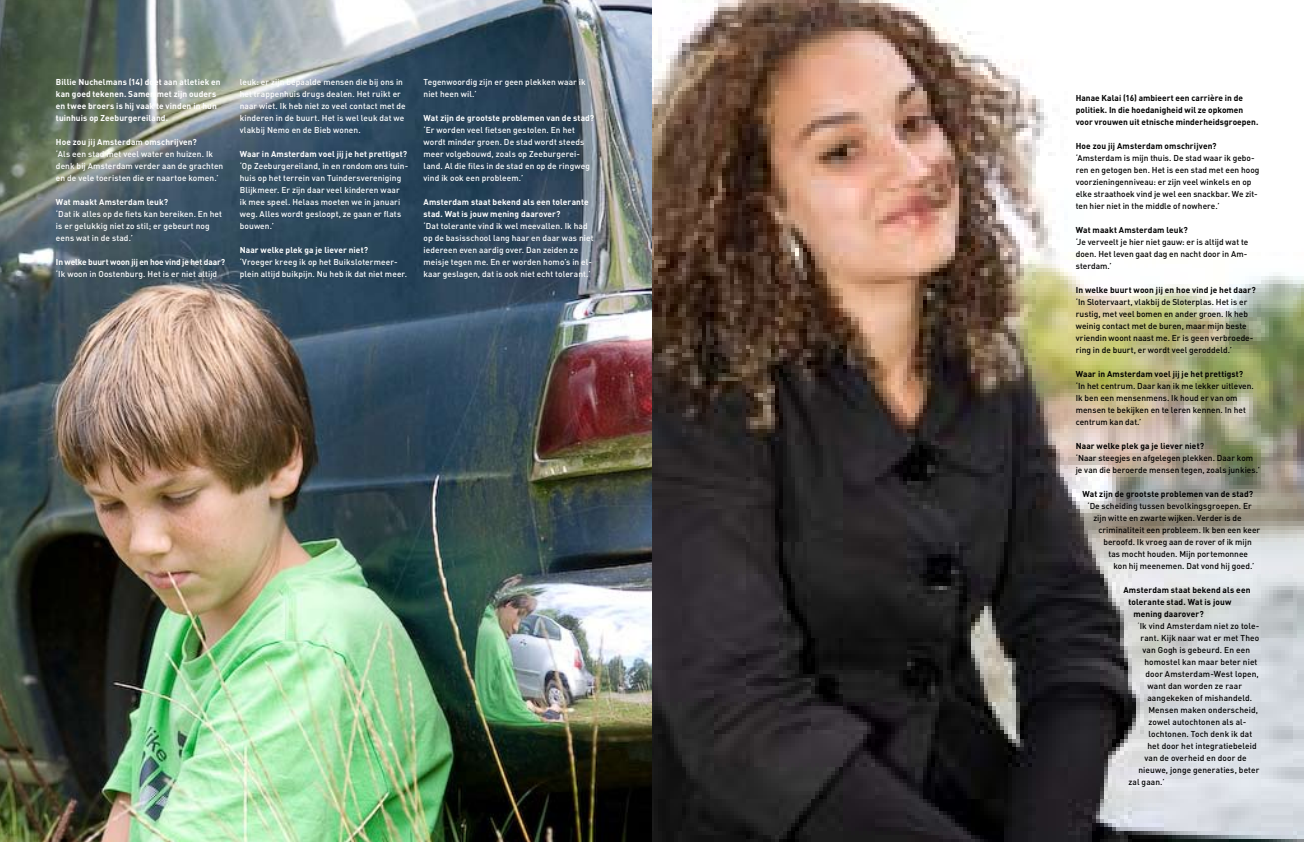
<style>
.page{position:relative;width:1304px;height:842px;background:#fff}
.page>*{position:absolute;margin:0;border:0;box-sizing:border-box;transform-origin:0 0}
.t1{font:500 8.5px/12px "DIN";letter-spacing:.005em;color:#000}
.t2{font:500 8.5px/12px "DIN";letter-spacing:.01em;color:#fff}
.t3{font:700 8.5px/12px "DIN";letter-spacing:.01em;color:#000}
.t4{font:700 8.5px/12px "DIN";letter-spacing:.01em;color:#fff}
.t5{font:700 8.5px "DIN";letter-spacing:-.015em;color:#fff}
.s1{font-weight:400}
</style>
<div class="page">
<img style="left:0;top:1px;width:1303px;height:841px">
<p class="t4" style="left:56px;top:76px;width:166px">Billie Nuchelmans (14) doet aan atletiek en kan goed tekenen. Samen met zijn ouders en twee broers is hij vaak te vinden in hun tuinhuis op Zeeburgereiland.</p>
<p class="t4" style="left:56px;top:136px;width:142px">Hoe zou jij Amsterdam omschrijven?</p>
<p class="t2" style="left:56px;top:148px;width:169px">‘Als een stad met veel water en huizen. Ik denk bij Amsterdam verder aan de grachten en de vele toeristen die er naartoe komen.’</p>
<p class="t4" style="left:56px;top:196px;width:114px">Wat maakt Amsterdam leuk?</p>
<p class="t2" style="left:56px;top:208px;width:168px">‘Dat ik alles op de fiets kan bereiken. En het is er gelukkig niet zo stil; er gebeurt nog eens wat in de stad.’</p>
<p class="t5" style="left:56px;top:256px;width:171px">In welke buurt woon jij en hoe vind je het daar?</p>
<p class="t2" style="left:56px;top:268px;width:163px">‘Ik woon in Oostenburg. Het is er niet altijd</p>
<p class="t2" style="left:240px;top:76px;width:167px">leuk: er zijn bepaalde mensen die bij ons in het trappenhuis drugs dealen. Het ruikt er naar wiet. Ik heb niet zo veel contact met de kinderen in de buurt. Het is wel leuk dat we vlakbij Nemo en de Bieb wonen.</p>
<p class="t4" style="left:240px;top:148px;width:169px">Waar in Amsterdam voel jij je het prettigst?</p>
<p class="t2" style="left:240px;top:160px;width:170px">‘Op Zeeburgereiland, in en rondom ons tuin&shy;huis op het terrein van Tuindersvereniging Blijkmeer. Er zijn daar veel kinderen waar ik mee speel. Helaas moeten we in januari weg. Alles wordt gesloopt, ze gaan er flats bouwen.’</p>
<p class="t4" style="left:240px;top:244px;width:130px">Naar welke plek ga je liever niet?</p>
<p class="t2" style="left:240px;top:256px;width:169px">‘Vroeger kreeg ik op het Buikslotermeer&shy;plein altijd buikpijn. Nu heb ik dat niet meer.</p>
<p class="t2" style="left:424px;top:76px;width:164px">Tegenwoordig zijn er geen plekken waar ik niet heen wil.’</p>
<p class="t4" style="left:424px;top:112px;width:172px">Wat zijn de grootste problemen van de stad?</p>
<p class="t2" style="left:424px;top:124px;width:168px">‘Er worden veel fietsen gestolen. En het wordt minder groen. De stad wordt steeds meer volgebouwd, zoals op Zeeburgerei&shy;land. Al die files in de stad en op de ringweg vind ik ook een probleem.’</p>
<p class="t4" style="left:424px;top:196px;width:167px">Amsterdam staat bekend als een tolerante stad. Wat is jouw mening daarover?</p>
<p class="t2" style="left:424px;top:220px;width:172px">‘Dat tolerante vind ik wel meevallen. Ik had op de basisschool lang haar en daar was niet iedereen even aardig over. Dan zeiden ze meisje tegen me. En er worden homo’s in el&shy;kaar geslagen, dat is ook niet echt tolerant.’</p>
<p class="t3" style="left:1076px;top:91px;width:184px">Hanae Kalai (16) ambieert een carrière in de politiek. In die hoedanigheid wil ze opkomen voor vrouwen uit etnische minderheidsgroepen.</p>
<p class="t3" style="left:1076px;top:139px;width:142px">Hoe zou jij Amsterdam omschrijven?</p>
<p class="t1" style="left:1076px;top:151px;width:185px">‘Amsterdam is mijn thuis. De stad waar ik gebo&shy;ren en getogen ben. Het is een stad met een hoog voorzieningenniveau: er zijn veel winkels en op elke straathoek vind je wel een snackbar. We zit&shy;ten hier niet in the middle of nowhere.’</p>
<p class="t3" style="left:1076px;top:223px;width:114px">Wat maakt Amsterdam leuk?</p>
<p class="t1" style="left:1076px;top:235px;width:174px;text-align:justify">‘Je verveelt je hier niet gauw: er is altijd wat te doen. Het leven gaat dag en nacht door in Am&shy;sterdam.’</p>
<p class="t3" style="left:1076px;top:283px;width:182px">In welke buurt woon jij en hoe vind je het daar?</p>
<p class="t1" style="left:1076px;top:295px;width:179px">‘In Slotervaart, vlakbij de Sloterplas. Het is er rustig, met veel bomen en ander groen. Ik heb weinig contact met de buren, maar mijn beste vriendin woont naast me. Er is geen verbroede&shy;ring in de buurt, er wordt veel geroddeld.’</p>
<p class="t3" style="left:1076px;top:367px;width:169px">Waar in Amsterdam voel jij je het prettigst?</p>
<p class="t1" style="left:1076px;top:379px;width:180px">‘In het centrum. Daar kan ik me lekker uitleven.<br>Ik ben een mensenmens. Ik houd er van om mensen te bekijken en te leren kennen. In het centrum kan dat.’</p>
<p class="t3" style="left:1076px;top:439px;width:130px">Naar welke plek ga je liever niet?</p>
<p class="t1" style="left:1076px;top:451px;width:186px">‘Naar steegjes en afgelegen plekken. Daar kom je van die beroerde mensen tegen, zoals junkies.’</p>
<p class="t3" style="left:1082px;top:487px;width:172px">Wat zijn de grootste problemen van de stad?</p>
<p class="t1" style="left:1087px;top:499px;width:166px">‘De scheiding tussen bevolkingsgroepen. Er</p>
<p class="t1" style="left:1093px;top:511px;width:150px">zijn witte en zwarte wijken. Verder is de</p>
<p class="t1" style="left:1098px;top:523px;width:163px">criminaliteit een probleem. Ik ben een keer</p>
<p class="t1" style="left:1103px;top:535px;width:150px">beroofd. Ik vroeg aan de rover of ik mijn</p>
<p class="t1" style="left:1108px;top:547px;width:141px">tas mocht houden. Mijn portemonnee</p>
<p class="t1" style="left:1113px;top:559px;width:143px">kon hij meenemen. Dat vond hij goed.’</p>
<p class="t3" style="left:1123px;top:583px;width:129px">Amsterdam staat bekend als een</p>
<p class="t3" style="left:1128px;top:595px;width:104px">tolerante stad. Wat is jouw</p>
<p class="t3" style="left:1133px;top:607px;width:72px">mening daarover?</p>
<p class="t1" style="left:1137px;top:619px;width:124px"><span class="s1">‘</span>Ik vind Amsterdam niet zo tole-</p>
<p class="t1" style="left:1140px;top:631px;width:120px">rant. Kijk naar wat er met Theo</p>
<p class="t1" style="left:1142px;top:643px;width:109px">van Gogh is gebeurd. En een</p>
<p class="t1" style="left:1144px;top:655px;width:115px">homostel kan maar beter niet</p>
<p class="t1" style="left:1145px;top:667px;width:115px">door Amsterdam-West lopen,</p>
<p class="t1" style="left:1147px;top:679px;width:96px">want dan worden ze raar</p>
<p class="t1" style="left:1147px;top:691px;width:106px">aangekeken of mishandeld.</p>
<p class="t1" style="left:1148px;top:703px;width:111px">Mensen maken onderscheid,</p>
<p class="t1" style="left:1148px;top:715px;width:99px">zowel autochtonen als al-</p>
<p class="t1" style="left:1148px;top:727px;width:105px">lochtonen. Toch denk ik dat</p>
<p class="t1" style="left:1147px;top:739px;width:111px">het door het integratiebeleid</p>
<p class="t1" style="left:1144px;top:751px;width:104px">van de overheid en door de</p>
<p class="t1" style="left:1138px;top:763px;width:123px">nieuwe, jonge generaties, beter</p>
<p class="t1" style="left:1128px;top:775px;width:38px">zal gaan.’</p>
</div>
